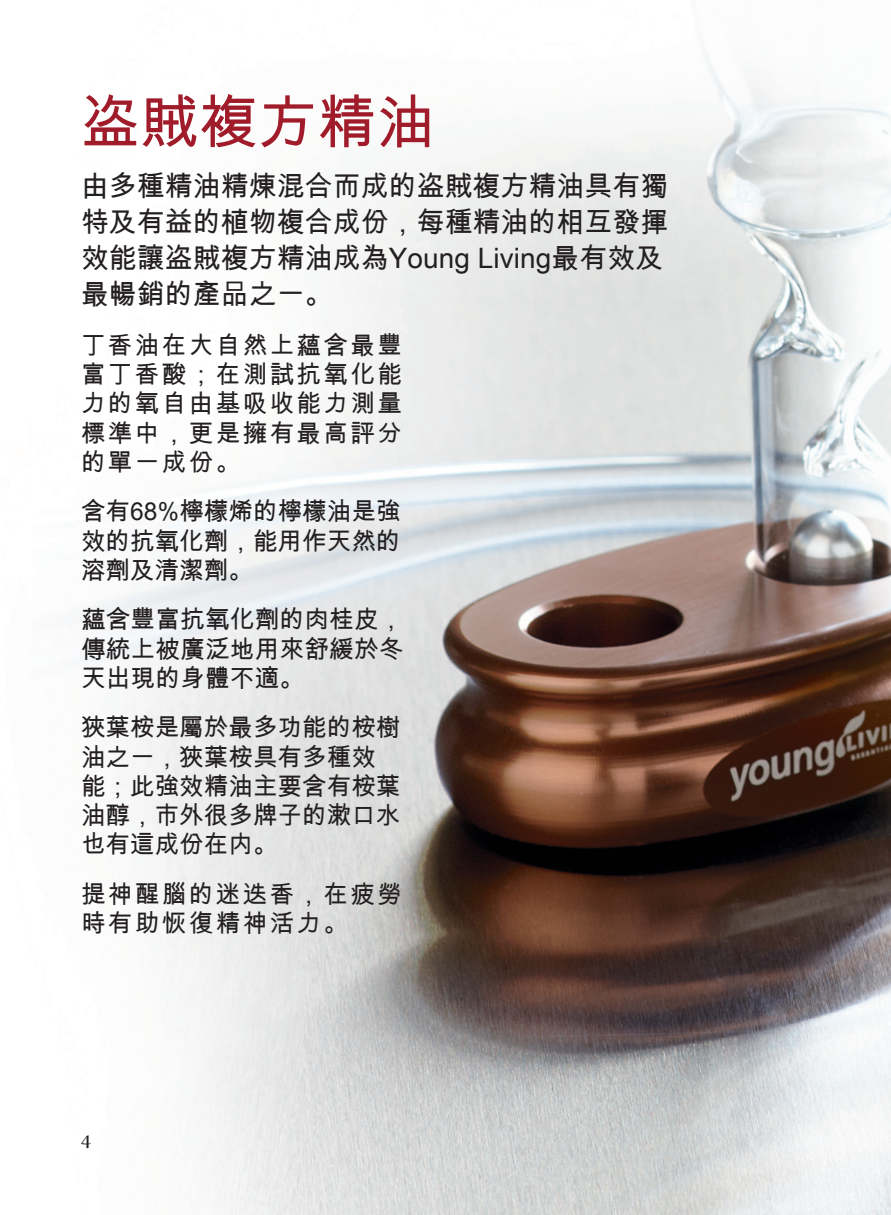
<style>
.page{position:relative;width:891px;height:1215px;background:#fff}
.page>*{position:absolute;margin:0;border:0;box-sizing:border-box;transform-origin:0 0}
.t1{font:58.5px "Arial Unicode MS";letter-spacing:.01em;color:#a11c2a}
.t2{font:28.12px/36px "Arial Unicode MS";letter-spacing:.005em;color:#231f20}
.t3{font:24.75px/29.2px "Arial Unicode MS";letter-spacing:.005em;color:#231f20;text-align:justify}
.t4{font:24.75px/29.2px "Arial Unicode MS";letter-spacing:.1em;color:#231f20}
.t5{font:20.25px "Kepler Std";color:#231f20}
</style>
<div class="page">
<img style="left:79px;top:47px;width:812px;height:1168px">
<p class="t1" style="left:81px;top:80px;width:355px">盗賊複方精油</p>
<p class="t2" style="left:81px;top:167px;width:589px">由多種精油精煉混合而成的盗賊複方精油具有獨特及有益的植物複合成份，每種精油的相互發揮效能讓盗賊複方精油成為Young Living最有效及最暢銷的產品之一。</p>
<p class="t3" style="left:81px;top:330px;width:322px">丁香油在大自然上蘊含最豐富丁香酸；在測試抗氧化能力的氧自由基吸收能力測量標準中，更是擁有最高評分的單一成份。</p>
<p class="t3" style="left:81px;top:496px;width:321px">含有68%檸檬烯的檸檬油是強效的抗氧化劑，能用作天然的溶劑及清潔劑。</p>
<p class="t3" style="left:81px;top:604px;width:324px">蘊含豐富抗氧化劑的肉桂皮，傳統上被廣泛地用來舒緩於冬天出現的身體不適。</p>
<p class="t3" style="left:81px;top:712px;width:321px;text-align:left">狹葉桉是屬於最多功能的桉樹油之一，狹葉桉具有多種效能；此強效精油主要含有桉葉油醇，市外很多牌子的漱口水也有這成份在内。</p>
<p class="t4" style="left:81px;top:879px;width:322px">提神醒腦的迷迭香，在疲勞時有助恢復精神活力。</p>
<p class="t5" style="left:81px;top:1130px;width:11px">4</p>
</div>
